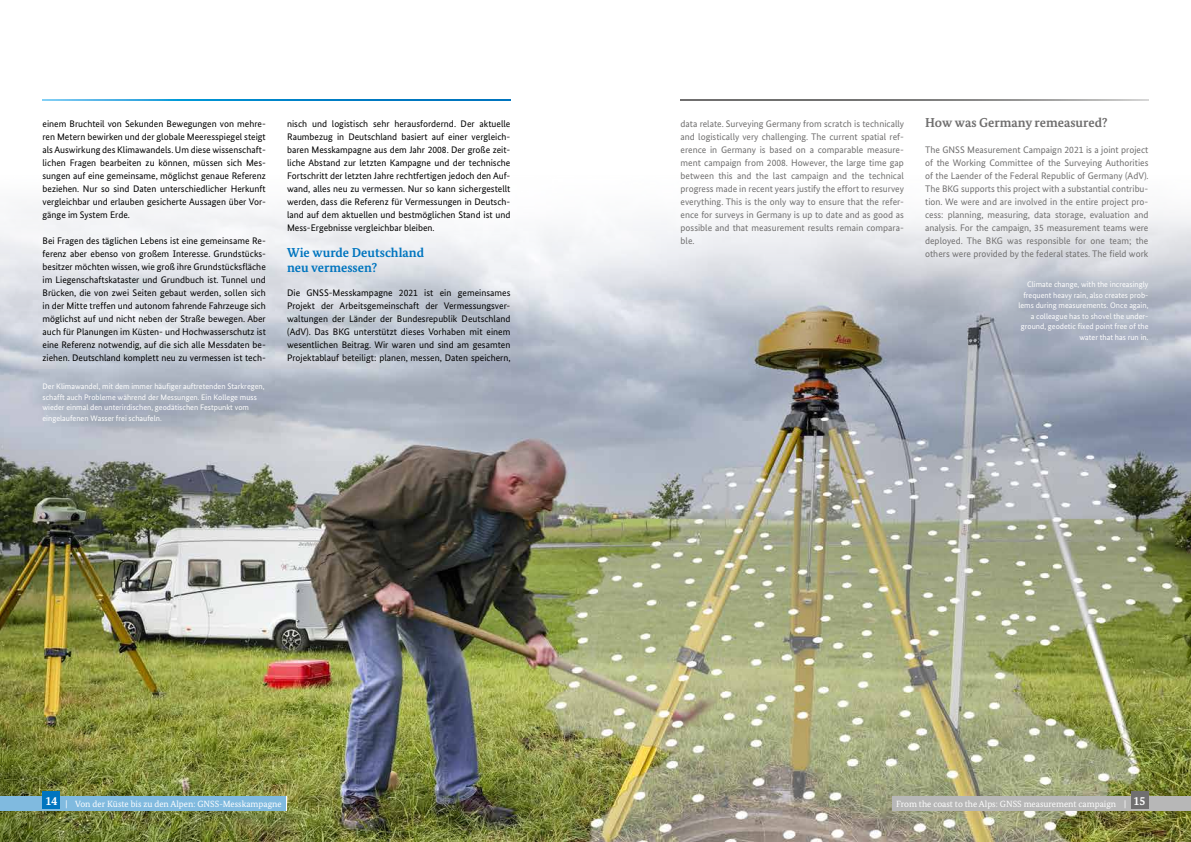
<style>
.page{position:relative;width:1191px;height:842px;background:#fff}
.page>*{position:absolute;margin:0;border:0;box-sizing:border-box;transform-origin:0 0}
.t1{font:700 13px/15px "Bundes Serif";color:#0075bf}
.t2{font:700 13px "Bundes Serif";color:#706f6f}
.t3{font:9.5px/13px "Bundes Sans";color:#000;text-align:justify}
.t4{font:9.5px/13px "Bundes Sans";color:#706f6f;text-align:justify}
.t5{font:9px "Bundes Serif";color:#fff}
.t6{font:8px/10.5px "Bundes Sans";color:#fff}
</style>
<div class="page">
<img style="left:0;top:99px;width:1191px;height:743px">
<div style="left:892px;top:797px;width:299px;height:14px;background:#b7b7b7"></div>
<div style="left:0;top:797px;width:286px;height:14px;background:#80badf"></div>
<div style="left:43px;top:791px;width:17px;height:17px;background:#0075bf"></div>
<div style="left:1131px;top:791px;width:17px;height:17px;background:#706f6f"></div>
<p class="t3" style="left:43px;top:117px;width:225px">einem Bruchteil von Sekunden Bewegungen von mehre&shy;ren Metern bewirken und der globale Meeresspiegel steigt als Auswirkung des Klimawandels. Um diese wissenschaft&shy;lichen Fragen bearbeiten zu können, müssen sich Mes&shy;sungen auf eine gemeinsame, möglichst genaue Referenz beziehen. Nur so sind Daten unterschiedlicher Herkunft vergleichbar und erlauben gesicherte Aussagen über Vor&shy;gänge im System Erde.</p>
<p class="t3" style="left:43px;top:234px;width:225px">Bei Fragen des täglichen Lebens ist eine gemeinsame Re&shy;ferenz aber ebenso von großem Interesse. Grundstücks&shy;besitzer möchten wissen, wie groß ihre Grundstücksfläche im Liegenschaftskataster und Grundbuch ist. Tunnel und Brücken, die von zwei Seiten gebaut werden, sollen sich in der Mitte treffen und autonom fahrende Fahrzeuge sich möglichst auf und nicht neben der Straße bewegen. Aber auch für Planungen im Küsten- und Hochwasserschutz ist eine Referenz notwendig, auf die sich alle Messdaten be&shy;ziehen. Deutschland komplett neu zu vermessen ist tech-</p>
<p class="t6" style="left:43px;top:381px;width:223px">Der Klimawandel, mit dem immer häufiger auftretenden Starkregen, schafft auch Probleme während der Messungen. Ein Kollege muss wieder einmal den unterirdischen, geodätischen Festpunkt vom eingelaufenen Wasser frei schaufeln.</p>
<p class="t3" style="left:287px;top:117px;width:225px">nisch und logistisch sehr herausfordernd. Der aktuelle Raumbezug in Deutschland basiert auf einer vergleich&shy;baren Messkampagne aus dem Jahr 2008. Der große zeit&shy;liche Abstand zur letzten Kampagne und der technische Fortschritt der letzten Jahre rechtfertigen jedoch den Auf&shy;wand, alles neu zu vermessen. Nur so kann sichergestellt werden, dass die Referenz für Vermessungen in Deutsch&shy;land auf dem aktuellen und bestmöglichen Stand ist und Mess-Ergebnisse vergleichbar bleiben.</p>
<h1 class="t1" style="left:287px;top:245px;width:139px">Wie wurde Deutschland neu vermessen?</h1>
<p class="t3" style="left:287px;top:286px;width:225px">Die GNSS-Messkampagne 2021 ist ein gemeinsames Projekt der Arbeitsgemeinschaft der Vermessungsver&shy;waltungen der Länder der Bundesrepublik Deutschland (AdV). Das BKG unterstützt dieses Vorhaben mit einem wesentlichen Beitrag. Wir waren und sind am gesamten Projektablauf beteiligt: planen, messen, Daten speichern,</p>
<p class="t4" style="left:680px;top:117px;width:225px">data relate. Surveying Germany from scratch is technically and logistically very challenging. The current spatial ref&shy;erence in Germany is based on a comparable measure&shy;ment campaign from 2008. However, the large time gap between this and the last campaign and the technical progress made in recent years justify the effort to resurvey everything. This is the only way to ensure that the refer&shy;ence for surveys in Germany is up to date and as good as possible and that measurement results remain compara&shy;ble.</p>
<h1 class="t2" style="left:925px;top:115px;width:184px">How was Germany remeasured?</h1>
<p class="t4" style="left:925px;top:143px;width:225px">The GNSS Measurement Campaign 2021 is a joint project of the Working Committee of the Surveying Authorities of the Laender of the Federal Republic of Germany (AdV).<br>The BKG supports this project with a substantial contribu&shy;tion. We were and are involved in the entire project pro&shy;cess: planning, measuring, data storage, evaluation and analysis. For the campaign, 35 measurement teams were deployed. The BKG was responsible for one team; the others were provided by the federal states. The field work</p>
<p class="t6" style="left:1018px;top:279px;width:132px;text-align:right">Climate change, with the increasingly frequent heavy rain, also creates prob&shy;lems during measurements. Once again, a colleague has to shovel the under&shy;ground, geodetic fixed point free of the water that has run in.</p>
<p class="t5" style="left:45px;top:798px;width:238px"><sup>14</sup> | Von der Küste bis zu den Alpen: GNSS-Messkampagne</p>
<p class="t5" style="left:896px;top:798px;width:251px">From the coast to the Alps: GNSS measurement campaign | <sup>15</sup></p>
</div>
